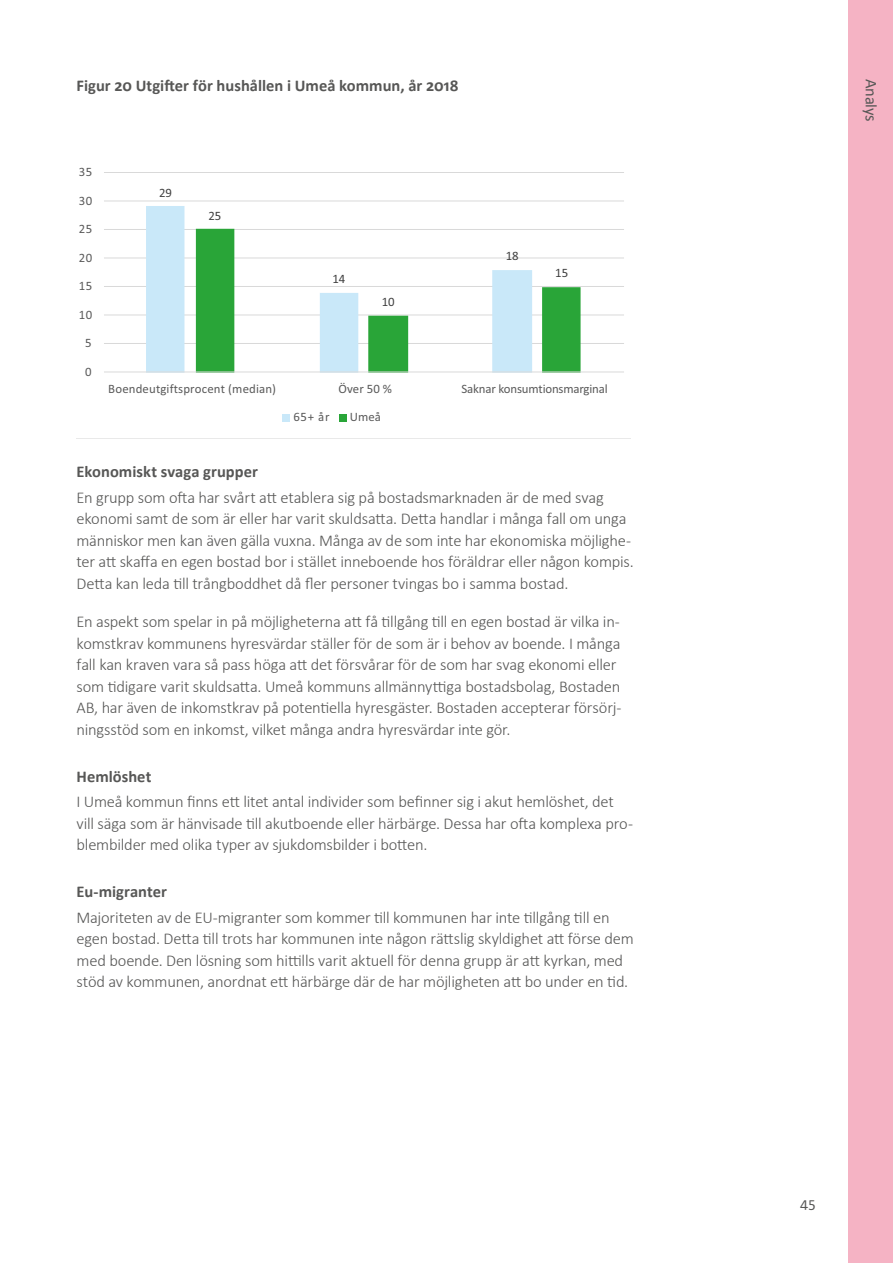
<style>
.page{position:relative;width:893px;height:1263px;background:#fff}
.page>*{position:absolute;margin:0;border:0;box-sizing:border-box;transform-origin:0 0}
.t1{font:300 16.5px/21.5px "Calibri";letter-spacing:-.015em;color:#575756}
.t2{font:700 16.5px "Calibri";color:#575756}
.t3{font:16.5px "Calibri";letter-spacing:-.005em;color:#575756}
.t4{font:15px "Calibri";color:#575756}
.t5{font:12.75px "Calibri";letter-spacing:.01em;color:#5a5a5a}
.t6{font:12.75px "Calibri";letter-spacing:-.015em;color:#5a5a5a}
.t7{font:12.75px "Calibri";color:#404040}
</style>
<div class="page">
<svg style="left:104px;top:172px;width:520px;height:250px"></svg>
<div style="left:848px;top:0;width:45px;height:1263px;background:#f5b3c4"></div>
<p class="t2" style="left:77px;top:74px;width:383px">Figur 20 Utgifter för hushållen i Umeå kommun, år 2018</p>
<p class="t5" style="left:79px;top:163px;width:15px">35</p>
<p class="t5" style="left:79px;top:191px;width:15px">30</p>
<p class="t5" style="left:79px;top:220px;width:15px">25</p>
<p class="t5" style="left:79px;top:248px;width:15px">20</p>
<p class="t5" style="left:79px;top:277px;width:15px">15</p>
<p class="t5" style="left:79px;top:305px;width:15px">10</p>
<p class="t5" style="left:85px;top:334px;width:8px">5</p>
<p class="t5" style="left:85px;top:362px;width:8px">0</p>
<p class="t7" style="left:159px;top:184px;width:15px">29</p>
<p class="t7" style="left:208px;top:207px;width:15px">25</p>
<p class="t7" style="left:332px;top:270px;width:15px">14</p>
<p class="t7" style="left:382px;top:293px;width:15px">10</p>
<p class="t7" style="left:506px;top:247px;width:15px">18</p>
<p class="t7" style="left:555px;top:264px;width:15px">15</p>
<p class="t5" style="left:108px;top:380px;width:169px">Boendeutgif tsprocent (median)</p>
<p class="t5" style="left:339px;top:380px;width:55px">Över 50 %</p>
<p class="t6" style="left:462px;top:380px;width:148px">Saknar konsumt ionsmarginal</p>
<p class="t5" style="left:294px;top:408px;width:37px">65+ år</p>
<p class="t5" style="left:350px;top:408px;width:33px">Umeå</p>
<p class="t2" style="left:77px;top:460px;width:183px">Ekonomiskt svaga grupper</p>
<p class="t1" style="left:77px;top:487px;width:559px">En grupp som ofta har svårt att etablera sig på bostadsmarknaden är de med svag ekonomi samt de som är eller har varit skuldsatta. Detta handlar i många fall om unga människor men kan även gälla vuxna. Många av de som inte har ekonomiska möjlighe&shy;ter att skaffa en egen bostad bor i stället inneboende hos föräldrar eller någon kompis.<br>Detta kan leda till trångboddhet då fler personer tvingas bo i samma bostad.</p>
<p class="t1" style="left:77px;top:611px;width:547px">En aspekt som spelar in på möjligheterna att få tillgång till en egen bostad är vilka in&shy;komstkrav kommunens hyresvärdar ställer för de som är i behov av boende. I många fall kan kraven vara så pass höga att det försvårar för de som har svag ekonomi eller som tidigare varit skuldsatta. Umeå kommuns allmännyttiga bostadsbolag, Bostaden AB, har även de inkomstkrav på potentiella hyresgäster. Bostaden accepterar försörj&shy;ningsstöd som en inkomst, vilket många andra hyresvärdar inte gör.</p>
<p class="t2" style="left:77px;top:764px;width:76px">Hemlöshet</p>
<p class="t1" style="left:77px;top:791px;width:558px">I Umeå kommun finns ett litet antal individer som befinner sig i akut hemlöshet, det vill säga som är hänvisade till akutboende eller härbärge. Dessa har ofta komplexa pro&shy;blembilder med olika typer av sjukdomsbilder i botten.</p>
<p class="t2" style="left:77px;top:880px;width:92px">Eu-migranter</p>
<p class="t1" style="left:77px;top:906px;width:559px">Majoriteten av de EU-migranter som kommer till kommunen har inte tillgång till en egen bostad. Detta till trots har kommunen inte någon rättslig skyldighet att förse dem med boende. Den lösning som hittills varit aktuell för denna grupp är att kyrkan, med stöd av kommunen, anordnat ett härbärge där de har möjligheten att bo under en tid.</p>
<p class="t3" style="left:883px;top:79px;width:44px;rotate:90deg">Analys</p>
<p class="t4" style="left:800px;top:1192px;width:17px">45</p>
</div>
